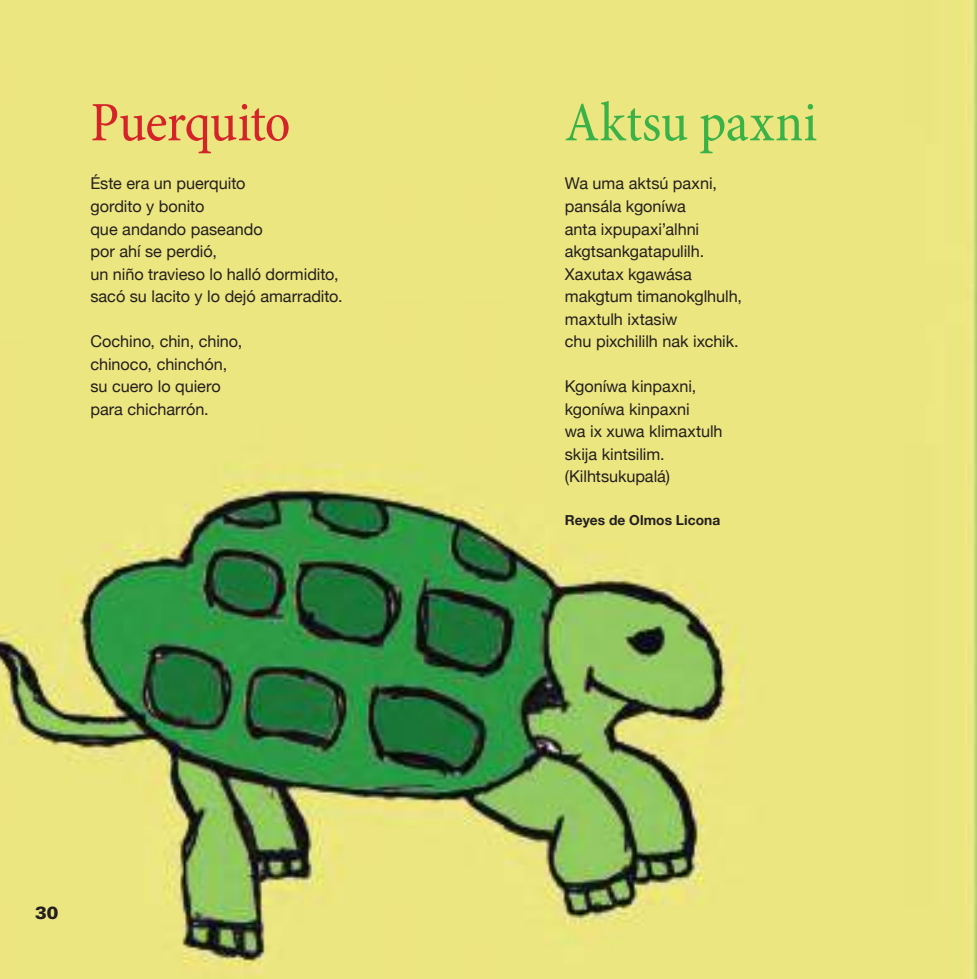
<style>
.page{position:relative;width:977px;height:979px;background:#fff}
.page>*{position:absolute;margin:0;border:0;box-sizing:border-box;transform-origin:0 0}
.t1{font:condensed 56.25px "Minion Pro";letter-spacing:.005em;color:#3ab247}
.t2{font:condensed 56.25px "Minion Pro";letter-spacing:-.02em;color:#d42429}
.t3{font:900 17.5px "Univers LT Std";color:#241f1f}
.t4{font:16.25px/22.5px "Helvetica Neue";letter-spacing:-.005em;color:#241f1f}
.t5{font:700 13.75px "Helvetica Neue";letter-spacing:.005em;color:#241f1f}
</style>
<div class="page">
<img style="left:0;top:0;width:977px;height:978px">
<svg style="left:0;top:975px;width:3px;height:4px"></svg>
<h1 class="t2" style="left:90px;top:89px;width:202px">Puerquito</h1>
<p class="t4" style="left:90px;top:172px;width:254px">Éste era un puerquito<br>gordito y bonito<br>que andando paseando<br>por ahí se perdió,<br>un niño travieso lo halló dormidito, sacó su lacito y lo dejó amarradito.</p>
<p class="t4" style="left:90px;top:330px;width:153px">Cochino, chin, chino, chinoco, chinchón, su cuero lo quiero para chicharrón.</p>
<p class="t3" style="left:35px;top:901px;width:25px">30</p>
<h1 class="t1" style="left:565px;top:89px;width:254px">Aktsu paxni</h1>
<p class="t4" style="left:565px;top:172px;width:179px">Wa uma aktsú paxni, pansála kgoníwa<br>anta ixpupaxi’alhni akgtsankgatapulilh.<br>Xaxutax kgawása makgtum timanokglhulh, maxtulh ixtasiw<br>chu pixchililh nak ixchik.</p>
<p class="t4" style="left:565px;top:375px;width:159px">Kgoníwa kinpaxni, kgoníwa kinpaxni<br>wa ix xuwa klimaxtulh skija kintsilim. (Kilhtsukupalá)</p>
<p class="t5" style="left:565px;top:511px;width:157px">Reyes de Olmos Licona</p>
</div>
